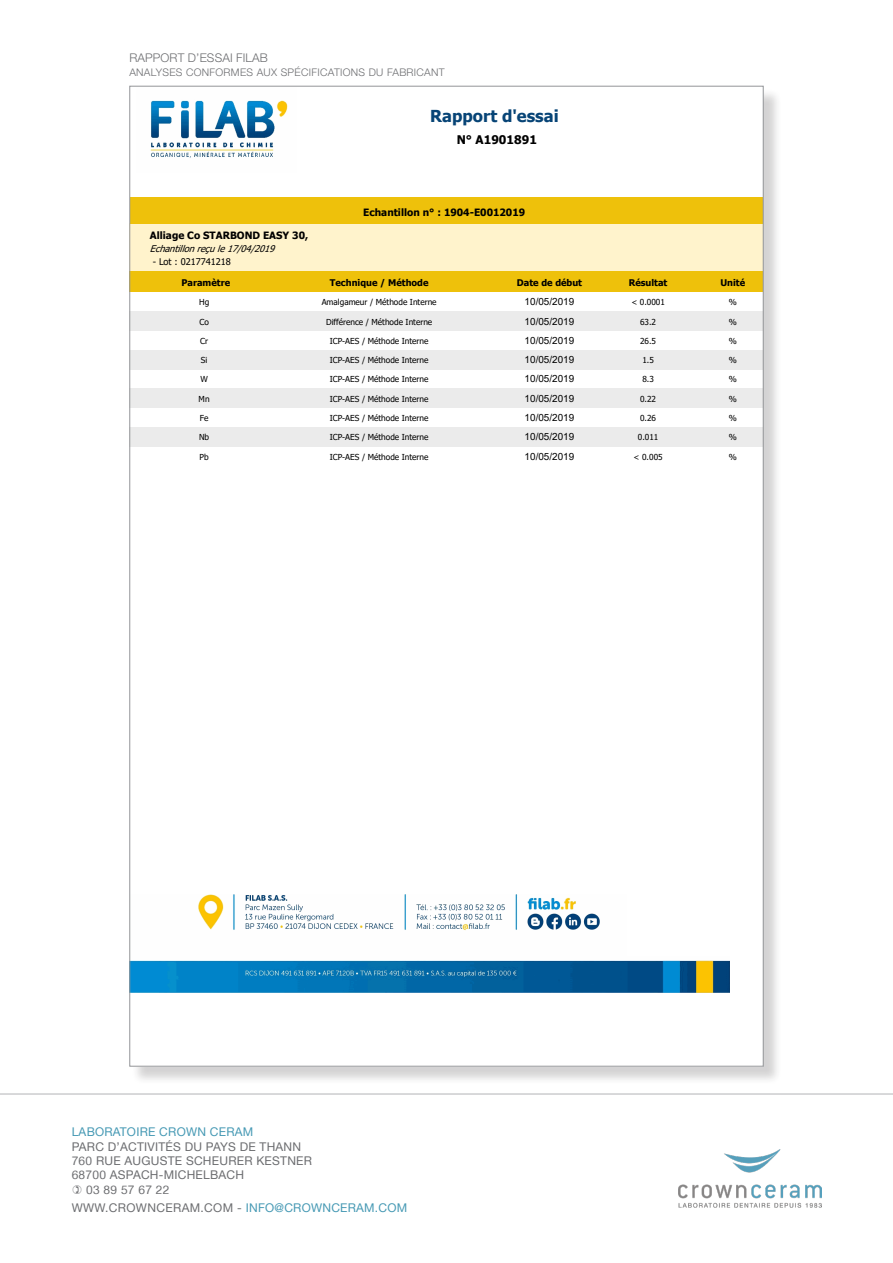
<style>
.page{position:relative;width:893px;height:1263px;background:#fff}
.page>*{position:absolute;margin:0;border:0;box-sizing:border-box;transform-origin:0 0}
.t1{font:700 16.5px "Tahoma";color:#074476}
.t2{font:12px/14.4px "Helvetica Neue LT";letter-spacing:.02em;color:#6c6d70}
.Titre_paragraphe_ORA{font:300 12px "Helvetica Neue LT Pro";letter-spacing:.01em;color:#6c6d70}
.t3{font:700 11.85px "Tahoma";color:#000}
.Titre_paragraphe_ORA-2{font:300 10.5px "Helvetica Neue LT Pro";letter-spacing:.03em;color:#6c6d70}
.t4{font:700 10.05px "Tahoma";color:#000}
.t5{font:9.9px "Arial";color:#000}
.t6{font:700 9.15px "Tahoma";color:#000}
.t7{font:italic 9.15px "Tahoma";color:#000}
.t8{font:9.15px "Tahoma";color:#000}
.t9{font:8.25px "Tahoma";color:#000}
.s1{color:#4699b4}
</style>
<div class="page">
<div style="left:132px;top:88px;width:650px;height:997px;background:#231f20;opacity:.2"></div>
<div style="left:130px;top:86px;width:633px;height:980px;background:#fff"></div>
<div style="left:130px;top:224px;width:633px;height:44px;background:#fff3cc"></div>
<svg style="left:131px;top:268px;width:631px;height:4px;background:#fae69b"></svg>
<div style="left:130px;top:272px;width:633px;height:20px;background:#eec10b"></div>
<div style="left:130px;top:311px;width:633px;height:20px;background:#ebebeb"></div>
<div style="left:130px;top:350px;width:633px;height:19px;background:#ebebeb"></div>
<div style="left:130px;top:389px;width:633px;height:19px;background:#ebebeb"></div>
<div style="left:130px;top:427px;width:633px;height:19px;background:#ebebeb"></div>
<div style="left:130px;top:197px;width:633px;height:27px;background:#eec10b"></div>
<img style="left:150px;top:100px;width:138px;height:58px">
<img style="left:131px;top:894px;width:599px;height:98px">
<div style="left:627px;top:837px;width:129px;height:118px;background:#fff"></div>
<svg style="left:0;top:1094px;width:893px;height:114px"></svg>
<svg style="left:73px;top:1185px;width:8px;height:9px"></svg>
<p class="Titre_paragraphe_ORA" style="left:129px;top:51px;width:140px">RAPPORT D’ESSAI FILAB</p>
<p class="Titre_paragraphe_ORA-2" style="left:129px;top:65px;width:317px">ANALYSES CONFORMES AUX SPÉCIFICATIONS DU FABRICANT</p>
<p class="t1" style="left:430px;top:104px;width:130px">Rapport d'essai</p>
<p class="t3" style="left:457px;top:132px;width:82px">N° A1901891</p>
<p class="t4" style="left:363px;top:205px;width:163px">Echantillon n° : 1904-E0012019</p>
<p class="t4" style="left:150px;top:228px;width:160px">Alliage Co STARBOND EASY 30,</p>
<p class="t7" style="left:150px;top:242px;width:130px">Echantillonreçule17/04/2019</p>
<p class="t8" style="left:153px;top:256px;width:80px">- Lot : 0217741218</p>
<p class="t6" style="left:182px;top:276px;width:50px">Paramètre</p>
<p class="t6" style="left:330px;top:276px;width:100px">Technique / Méthode</p>
<p class="t6" style="left:517px;top:276px;width:67px">Date de début</p>
<p class="t6" style="left:629px;top:276px;width:40px">Résultat</p>
<p class="t6" style="left:720px;top:276px;width:26px">Unité</p>
<p class="t9" style="left:199px;top:297px;width:12px">Hg</p>
<p class="t9" style="left:322px;top:297px;width:116px">Amalgameur / Méthode Interne</p>
<p class="t5" style="left:525px;top:295px;width:51px">10/05/2019</p>
<p class="t9" style="left:631px;top:297px;width:35px">&lt; 0.0001</p>
<p class="t9" style="left:729px;top:297px;width:10px">%</p>
<p class="t9" style="left:199px;top:316px;width:11px">Co</p>
<p class="t9" style="left:326px;top:316px;width:108px">Différence / Méthode Interne</p>
<p class="t5" style="left:525px;top:314px;width:51px">10/05/2019</p>
<p class="t9" style="left:640px;top:316px;width:18px">63.2</p>
<p class="t9" style="left:729px;top:316px;width:10px">%</p>
<p class="t9" style="left:200px;top:335px;width:9px">Cr</p>
<p class="t9" style="left:330px;top:335px;width:100px">ICP-AES / Méthode Interne</p>
<p class="t5" style="left:525px;top:334px;width:51px">10/05/2019</p>
<p class="t9" style="left:640px;top:335px;width:18px">26.5</p>
<p class="t9" style="left:729px;top:335px;width:10px">%</p>
<p class="t9" style="left:201px;top:355px;width:8px">Si</p>
<p class="t9" style="left:330px;top:355px;width:100px">ICP-AES / Méthode Interne</p>
<p class="t5" style="left:525px;top:353px;width:51px">10/05/2019</p>
<p class="t9" style="left:642px;top:355px;width:13px">1.5</p>
<p class="t9" style="left:729px;top:355px;width:10px">%</p>
<p class="t9" style="left:200px;top:374px;width:9px">W</p>
<p class="t9" style="left:330px;top:374px;width:100px">ICP-AES / Méthode Interne</p>
<p class="t5" style="left:525px;top:372px;width:51px">10/05/2019</p>
<p class="t9" style="left:642px;top:374px;width:13px">8.3</p>
<p class="t9" style="left:729px;top:374px;width:10px">%</p>
<p class="t9" style="left:199px;top:393px;width:12px">Mn</p>
<p class="t9" style="left:330px;top:393px;width:100px">ICP-AES / Méthode Interne</p>
<p class="t5" style="left:525px;top:391px;width:51px">10/05/2019</p>
<p class="t9" style="left:640px;top:393px;width:18px">0.22</p>
<p class="t9" style="left:729px;top:393px;width:10px">%</p>
<p class="t9" style="left:200px;top:412px;width:10px">Fe</p>
<p class="t9" style="left:330px;top:412px;width:100px">ICP-AES / Méthode Interne</p>
<p class="t5" style="left:525px;top:411px;width:51px">10/05/2019</p>
<p class="t9" style="left:640px;top:412px;width:18px">0.26</p>
<p class="t9" style="left:729px;top:412px;width:10px">%</p>
<p class="t9" style="left:199px;top:432px;width:12px">Nb</p>
<p class="t9" style="left:330px;top:432px;width:100px">ICP-AES / Méthode Interne</p>
<p class="t5" style="left:525px;top:430px;width:51px">10/05/2019</p>
<p class="t9" style="left:638px;top:432px;width:22px">0.011</p>
<p class="t9" style="left:729px;top:432px;width:10px">%</p>
<p class="t9" style="left:200px;top:451px;width:11px">Pb</p>
<p class="t9" style="left:330px;top:451px;width:100px">ICP-AES / Méthode Interne</p>
<p class="t5" style="left:525px;top:449px;width:51px">10/05/2019</p>
<p class="t9" style="left:633px;top:451px;width:31px">&lt; 0.005</p>
<p class="t9" style="left:729px;top:451px;width:10px">%</p>
<p class="t2" style="left:72px;top:1124px;width:231px"><span class="s1">LABORATOIRE CROWN CERAM<br></span>PARC D’ACTIVITÉS DU PAYS DE THANN</p>
<p class="t2" style="left:72px;top:1153px;width:242px">760 RUE AUGUSTE SCHEURER KESTNER</p>
<p class="t2" style="left:72px;top:1168px;width:174px">68700 ASPACH-MICHELBACH</p>
<p class="t2" style="left:86px;top:1182px;width:85px">03 89 57 67 22</p>
<p class="t2" style="left:72px;top:1201px;width:337px">WWW.CROWNCERAM.COM - <span class="s1">INFO@CROWNCERAM.COM</span></p>
</div>
